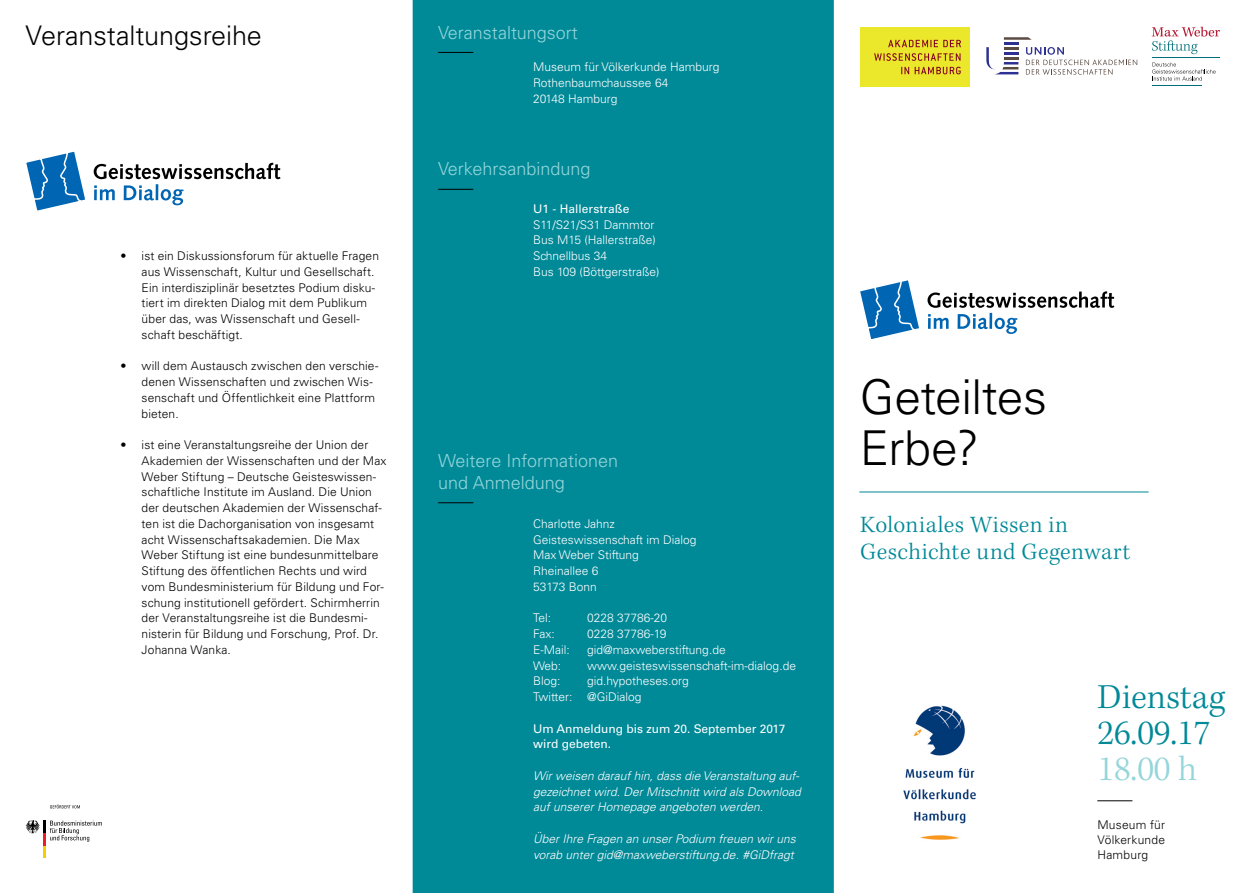
<style>
.page{position:relative;width:1255px;height:893px;background:#fff}
.page>*{position:absolute;margin:0;border:0;box-sizing:border-box;transform-origin:0 0}
.Headline_Titel{font:300 48px "Univers LT Std";letter-spacing:-.01em;color:#000}
.Datum_Titel{font:300 36px "Kepler Std";color:#008997}
.Datum_Titel-2{font:300 36px "Kepler Std";color:#94d6da}
.Headline_Innenteil{font:300 27px "Univers LT Std";letter-spacing:-.005em;color:#000}
.Subline_Titel{font:300 24px "Kepler Std";letter-spacing:.02em;color:#008997}
.türkisfarbene_Zwisch{font:300 18px/21.6px "Univers LT Std";color:#94d6da}
.Veranstaltungsort_Ti{font:300 12px/15.8px "Univers LT Std";letter-spacing:.01em;color:#000}
.Fliesstext_neu_Rücks{font:300 12px/15.8px "Univers LT Std";color:#fff}
.Fliesstext_neu_Rücks-2{font:italic 300 12px/15.8px "Univers LT Std";color:#fff}
.Fliesstext_neu_Rücks-3{font:12px "Univers LT Std";color:#fff}
</style>
<div class="page">
<div style="left:412px;top:0;width:421px;height:893px;background:#008997"></div>
<hr style="left:1152px;top:85px;width:49px;height:1px;background:#006e79">
<hr style="left:1152px;top:58px;width:67px;height:1px;background:#006e79">
<svg style="left:1151px;top:27px;width:68px;height:27px"></svg>
<svg style="left:1152px;top:62px;width:63px;height:19px"></svg>
<hr style="left:859px;top:491px;width:289px;height:1px;background:#008997">
<hr style="left:438px;top:52px;width:35px;height:1px;background:#000">
<hr style="left:438px;top:189px;width:35px;height:1px;background:#000">
<hr style="left:438px;top:502px;width:35px;height:1px;background:#000">
<hr style="left:1097px;top:800px;width:35px;height:1px;background:#000">
<svg style="left:927px;top:291px;width:187px;height:17px"></svg>
<svg style="left:928px;top:314px;width:20px;height:15px"></svg>
<svg style="left:957px;top:314px;width:30px;height:15px"></svg>
<hr style="left:989px;top:313px;width:3px;height:16px;background:#0066b3">
<svg style="left:994px;top:318px;width:23px;height:16px"></svg>
<svg style="left:860px;top:280px;width:59px;height:59px"></svg>
<svg style="left:94px;top:163px;width:186px;height:42px"></svg>
<svg style="left:26px;top:151px;width:59px;height:60px"></svg>
<svg style="left:26px;top:820px;width:76px;height:37px"></svg>
<svg style="left:50px;top:804px;width:30px;height:4px"></svg>
<div style="left:860px;top:27px;width:109px;height:60px;background:#ebe72a"></div>
<svg style="left:888px;top:40px;width:72px;height:7px"></svg>
<svg style="left:874px;top:53px;width:86px;height:8px"></svg>
<svg style="left:901px;top:67px;width:59px;height:7px"></svg>
<svg style="left:1025px;top:47px;width:112px;height:28px"></svg>
<svg style="left:1003px;top:37px;width:28px;height:3px"></svg>
<svg style="left:986px;top:47px;width:32px;height:27px"></svg>
<hr style="left:1003px;top:57px;width:15px;height:3px;background:#5a4a42">
<hr style="left:1003px;top:42px;width:15px;height:3px;background:#2e3092">
<hr style="left:1003px;top:47px;width:15px;height:3px;background:#5a4a42">
<hr style="left:1003px;top:52px;width:15px;height:3px;background:#2e3092">
<img style="left:903px;top:705px;width:73px;height:135px">
<p class="Headline_Innenteil" style="left:26px;top:19px;width:238px">Veranstaltungsreihe</p>
<p class="Veranstaltungsort_Ti" style="left:142px;top:248px;width:239px;text-indent:-21px">• ist ein Diskussionsforum für aktuelle Fragen aus Wissenschaft, Kultur und Gesellschaft.<br>Ein interdisziplinär besetztes Podium disku&shy;tiert im direkten Dialog mit dem Publikum über das, was Wissenschaft und Gesell&shy;schaft beschäftigt.</p>
<p class="Veranstaltungsort_Ti" style="left:142px;top:358px;width:238px;text-indent:-21px">• will dem Austausch zwischen den verschie&shy;denen Wissenschaften und zwischen Wis&shy;senschaft und Öffentlichkeit eine Plattform bieten.</p>
<p class="Veranstaltungsort_Ti" style="left:142px;top:437px;width:246px;text-indent:-21px">• ist eine Veranstaltungsreihe der Union der Akademien der Wissenschaften und der Max Weber Stiftung – Deutsche Geisteswissen&shy;schaftliche Institute im Ausland. Die Union der deutschen Akademien der Wissenschaf&shy;ten ist die Dachorganisation von insgesamt acht Wissenschaftsakademien. Die Max Weber Stiftung ist eine bundesunmittelbare Stiftung des öffentlichen Rechts und wird vom Bundesministerium für Bildung und For&shy;schung institutionell gefördert. Schirmherrin der Veranstaltungsreihe ist die Bundesmi&shy;nisterin für Bildung und Forschung, Prof. Dr.<br>Johanna Wanka.</p>
<p class="türkisfarbene_Zwisch" style="left:438px;top:21px;width:141px">Veranstaltungsort</p>
<p class="Fliesstext_neu_Rücks" style="left:533px;top:59px;width:188px">Museum für Völkerkunde Hamburg<br>Rothenbaumchaussee 64</p>
<p class="Fliesstext_neu_Rücks" style="left:533px;top:90px;width:86px">20148 Hamburg</p>
<p class="türkisfarbene_Zwisch" style="left:438px;top:158px;width:154px">Verkehrsanbindung</p>
<p class="Fliesstext_neu_Rücks-3" style="left:533px;top:201px;width:98px">U1 - Hallerstraße</p>
<p class="Fliesstext_neu_Rücks" style="left:533px;top:216px;width:123px">S11/S21/S31 Dammtor</p>
<p class="Fliesstext_neu_Rücks" style="left:533px;top:232px;width:124px">Bus M15 (Hallerstraße)</p>
<p class="Fliesstext_neu_Rücks" style="left:533px;top:248px;width:76px">Schnellbus 34</p>
<p class="Fliesstext_neu_Rücks" style="left:533px;top:264px;width:128px">Bus 109 (Böttgerstraße)</p>
<p class="türkisfarbene_Zwisch" style="left:438px;top:450px;width:181px">Weitere Informationen und Anmeldung</p>
<p class="Fliesstext_neu_Rücks" style="left:533px;top:516px;width:83px">Charlotte Jahnz</p>
<p class="Fliesstext_neu_Rücks" style="left:533px;top:531px;width:165px">Geisteswissenschaft im Dialog</p>
<p class="Fliesstext_neu_Rücks" style="left:533px;top:547px;width:107px">Max Weber Stiftung</p>
<p class="Fliesstext_neu_Rücks" style="left:533px;top:563px;width:67px">Rheinallee 6</p>
<p class="Fliesstext_neu_Rücks" style="left:533px;top:579px;width:65px">53173 Bonn</p>
<p class="Fliesstext_neu_Rücks" style="left:533px;top:610px;width:19px">Tel:</p>
<p class="Fliesstext_neu_Rücks" style="left:587px;top:610px;width:82px">0228 37786-20</p>
<p class="Fliesstext_neu_Rücks" style="left:533px;top:626px;width:23px">Fax:</p>
<p class="Fliesstext_neu_Rücks" style="left:587px;top:626px;width:81px">0228 37786-19</p>
<p class="Fliesstext_neu_Rücks" style="left:533px;top:642px;width:38px">E-Mail:</p>
<p class="Fliesstext_neu_Rücks" style="left:587px;top:642px;width:140px">gid@maxweberstiftung.de</p>
<p class="Fliesstext_neu_Rücks" style="left:533px;top:657px;width:30px">Web:</p>
<p class="Fliesstext_neu_Rücks" style="left:587px;top:657px;width:210px">www.geisteswissenschaft-im-dialog.de</p>
<p class="Fliesstext_neu_Rücks" style="left:533px;top:673px;width:29px">Blog:</p>
<p class="Fliesstext_neu_Rücks" style="left:587px;top:673px;width:103px">gid.hypotheses.org</p>
<p class="Fliesstext_neu_Rücks" style="left:533px;top:689px;width:110px">Twitter: @GiDialog</p>
<p class="Fliesstext_neu_Rücks-3" style="left:533px;top:721px;width:254px">Um Anmeldung bis zum 20. September 2017</p>
<p class="Fliesstext_neu_Rücks-3" style="left:533px;top:737px;width:80px">wird gebeten.</p>
<p class="Fliesstext_neu_Rücks-2" style="left:533px;top:768px;width:269px">Wir weisen darauf hin, dass die Veranstaltung auf&shy;gezeichnet wird. Der Mitschnitt wird als Download auf unserer Homepage angeboten werden.</p>
<p class="Fliesstext_neu_Rücks-2" style="left:533px;top:831px;width:264px">Über Ihre Fragen an unser Podium freuen wir uns vorab unter gid@maxweberstiftung.de. #GiDfragt</p>
<p class="Headline_Titel" style="left:859px;top:368px;width:189px">Geteiltes</p>
<p class="Headline_Titel" style="left:859px;top:419px;width:121px">Erbe?</p>
<p class="Subline_Titel" style="left:860px;top:511px;width:209px">Koloniales Wissen in</p>
<p class="Subline_Titel" style="left:860px;top:538px;width:272px">Geschichte und Gegenwart</p>
<p class="Datum_Titel" style="left:1097px;top:677px;width:129px">Dienstag</p>
<p class="Datum_Titel" style="left:1097px;top:713px;width:115px">26.09.17</p>
<p class="Datum_Titel-2" style="left:1097px;top:749px;width:101px">18.00 h</p>
<p class="Veranstaltungsort_Ti" style="left:1097px;top:817px;width:69px">Museum für</p>
<p class="Veranstaltungsort_Ti" style="left:1097px;top:832px;width:69px">Völkerkunde</p>
<p class="Veranstaltungsort_Ti" style="left:1097px;top:847px;width:52px">Hamburg</p>
</div>
